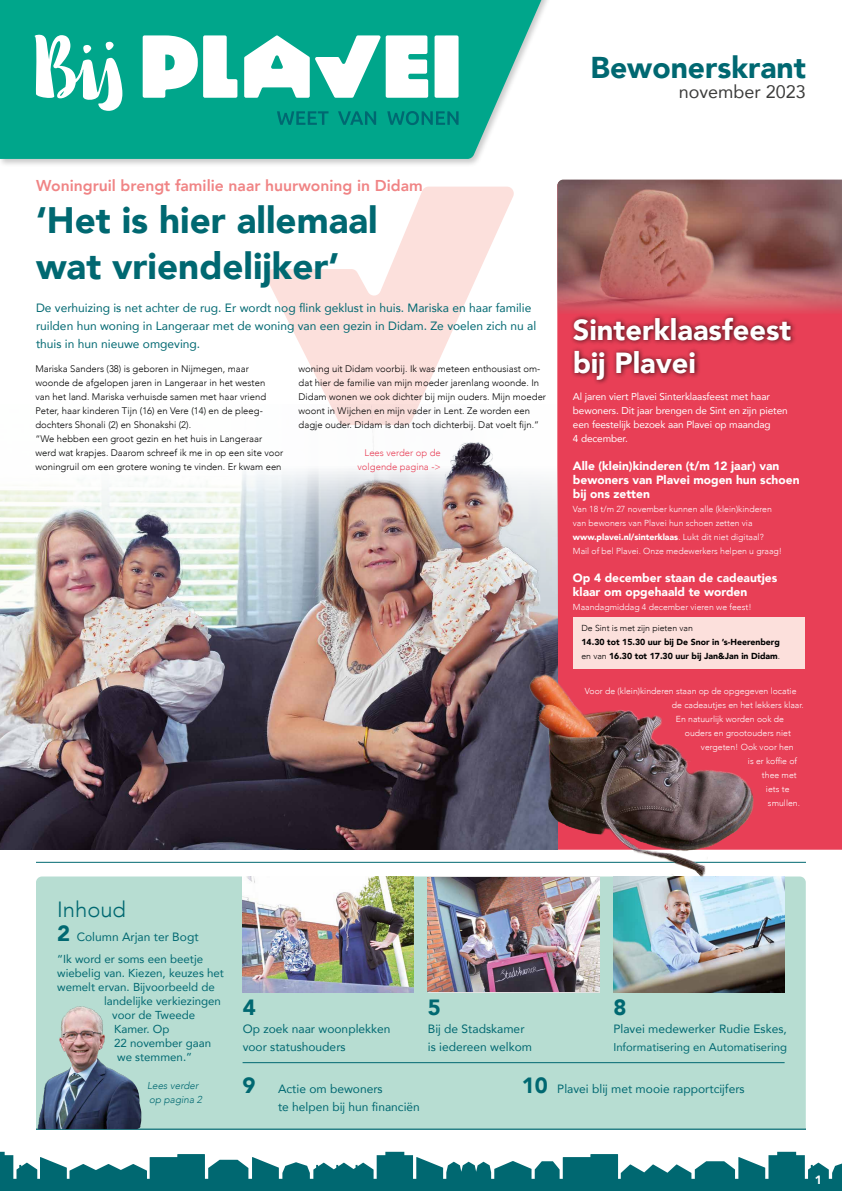
<style>
.page{position:relative;width:842px;height:1191px;background:#fff}
.page>*{position:absolute;margin:0;border:0;box-sizing:border-box;transform-origin:0 0}
.t1{font:81.5px "Nefelibata Brush";color:#fff}
.t2{font:900 36.8px/46px "Avenir";color:#006871}
.t3{font:900 30.1px "Avenir";color:#006871}
.t4{font:900 29px/33px "Avenir";color:#fff}
.t5{font:300 22px "Avenir";color:#006871}
.t6{font:900 22px "Avenir";color:#006871}
.t7{font:18px "Avenir";color:#3c3c3b}
.t8{font:800 15.7px "Avenir";color:#f08485}
.t9{font:12px/18px "Avenir";color:#006871}
.t10{font:900 12px/14px "Avenir";color:#fff}
.t11{font:11.5px "Avenir";color:#006871}
.t12{font:11.3px "Avenir";color:#006871}
.t13{font:10px/14px "Avenir";letter-spacing:-.01em;color:#fff}
.t14{font:italic 300 10px/14px "Avenir";color:#006871}
.t15{font:300 9.5px/14px "Avenir";color:#000}
.t16{font:300 9.5px/14px "Avenir";color:#e83f56;text-align:right}
.t17{font:300 8.7px/14px "Avenir";color:#fff}
.t18{font:900 8.7px/14px "Avenir";color:#000}
.t19{font:300 8.7px "Avenir";color:#000}
.s1{font-weight:900}
.s2{font-weight:300}
.s3{font-weight:900;font-size:22px}
</style>
<div class="page">
<div style="left:557px;top:315px;width:285px;height:534px;background:#e83f56"></div>
<div style="left:36px;top:876px;width:770px;height:252px;background:#b7ddd2"></div>
<img style="left:243px;top:876px;width:171px;height:117px">
<img style="left:613px;top:876px;width:172px;height:117px">
<hr style="left:243px;top:1062px;width:542px;height:1px;background:#006871">
<img style="left:428px;top:877px;width:171px;height:115px">
<hr style="left:36px;top:1128px;width:770px;height:1px;background:#006871">
<img style="left:59px;top:1005px;width:23px;height:57px">
<svg style="left:0;top:1151px;width:842px;height:40px"></svg>
<div style="left:0;top:0;width:555px;height:167px;background:#000;opacity:.21"></div>
<svg style="left:0;top:0;width:548px;height:159px;background:#18ae95"></svg>
<svg style="left:143px;top:35px;width:94px;height:63px"></svg>
<div style="left:435px;top:35px;width:24px;height:63px;background:#fff;border-radius:2px"></div>
<svg style="left:244px;top:35px;width:184px;height:63px"></svg>
<svg style="left:277px;top:111px;width:51px;height:14px"></svg>
<svg style="left:338px;top:111px;width:38px;height:14px"></svg>
<svg style="left:387px;top:111px;width:72px;height:14px"></svg>
<svg style="left:266px;top:187px;width:248px;height:217px;fill:#fce0dc"></svg>
<hr style="left:36px;top:861px;width:770px;height:1px;background:#006871">
<img style="left:10px;top:404px;width:548px;height:445px">
<img style="left:557px;top:180px;width:285px;height:135px">
<div style="left:569px;top:313px;width:228px;height:73px;background:#000;opacity:.75"></div>
<img style="left:528px;top:673px;width:178px;height:205px">
<div style="left:573px;top:617px;width:232px;height:51px;background:#fce0dc"></div>
<h1 class="t1" style="left:36px;top:13px;width:94px">Bij</h1>
<h3 class="t3" style="left:590px;top:42px;width:217px">Bewonerskrant</h3>
<h3 class="t7" style="left:679px;top:77px;width:129px">november 2023</h3>
<h3 class="t8" style="left:36px;top:173px;width:388px">Woningruil brengt familie naar huurwoning in Didam</h3>
<h2 class="t2" style="left:36px;top:196px;width:343px">‘Het is hier allemaal wat vriendelijker’</h2>
<p class="t9" style="left:36px;top:298px;width:502px">De verhuizing is net achter de rug. Er wordt nog flink geklust in huis. Mariska en haar familie ruilden hun woning in Langeraar met de woning van een gezin in Didam. Ze voelen zich nu al thuis in hun nieuwe omgeving.</p>
<p class="t15" style="left:35px;top:362px;width:249px">Mariska Sanders (38) is geboren in Nijmegen, maar woonde de afgelopen jaren in Langeraar in het westen<br>van het land. Mariska verhuisde samen met haar vriend Peter, haar kinderen Tijn (16) en Vere (14) en de pleeg&shy;dochters Shonali (2) en Shonakshi (2).<br>“We hebben een groot gezin en het huis in Langeraar werd wat krapjes. Daarom schreef ik me in op een site voor woningruil om een grotere woning te vinden. Er kwam een</p>
<p class="t15" style="left:299px;top:362px;width:249px">woning uit Didam voorbij. Ik was meteen enthousiast om&shy;dat hier de familie van mijn moeder jarenlang woonde. In Didam wonen we ook dichter bij mijn ouders. Mijn moeder woont in Wijchen en mijn vader in Lent. Ze worden een dagje ouder. Didam is dan toch dichterbij. Dat voelt fijn.”</p>
<p class="t16" style="left:358px;top:446px;width:85px">Lees verder op de volgende pagina -&gt;</p>
<h3 class="t4" style="left:573px;top:312px;width:220px">Sinterklaasfeest bij Plavei</h3>
<p class="t13" style="left:573px;top:389px;width:216px">Al jaren viert Plavei Sinterklaasfeest met haar bewoners. Dit jaar brengen de Sint en zijn pieten een feestelijk bezoek aan Plavei op maandag<br>4 december.</p>
<p class="t10" style="left:573px;top:459px;width:228px">Alle (klein)kinderen (t/m 12 jaar) van bewoners van Plavei mogen hun schoen bij ons zetten</p>
<p class="t17" style="left:573px;top:502px;width:211px">Van 18 t/m 27 november kunnen alle (klein)kinderen van bewoners van Plavei hun schoen zetten via <span class="s1">www.plavei.nl/sinterklaas</span>. Lukt dit niet digitaal?<br>Mail of bel Plavei. Onze medewerkers helpen u graag!</p>
<p class="t10" style="left:573px;top:571px;width:206px">Op 4 december staan de cadeautjes klaar om opgehaald te worden</p>
<p class="t17" style="left:573px;top:600px;width:180px">Maandagmiddag 4 december vieren we feest!</p>
<p class="t19" style="left:581px;top:623px;width:113px">De Sint is met zijn pieten van</p>
<p class="t18" style="left:581px;top:635px;width:200px">14.30 tot 15.30 uur bij De Snor in ’s-Heerenberg <span class="s2">en van</span> 16.30 tot 17.30 uur bij Jan&amp;Jan in Didam<span class="s2">.</span></p>
<p class="t17" style="left:585px;top:684px;width:213px">Voor de (klein)kinderen staan op de opgegeven locatie</p>
<p class="t17" style="left:672px;top:698px;width:133px">de cadeautjes en het lekkers klaar.</p>
<p class="t17" style="left:676px;top:712px;width:110px">En natuurlijk worden ook de</p>
<p class="t17" style="left:685px;top:726px;width:107px">ouders en grootouders niet</p>
<p class="t17" style="left:701px;top:740px;width:94px">vergeten! Ook voor hen</p>
<p class="t17" style="left:748px;top:754px;width:51px">is er koffie of</p>
<p class="t17" style="left:762px;top:768px;width:36px">thee met</p>
<p class="t17" style="left:766px;top:782px;width:25px">iets te</p>
<p class="t17" style="left:768px;top:796px;width:34px">smullen.</p>
<h3 class="t5" style="left:57px;top:896px;width:70px">Inhoud</h3>
<p class="t9" style="left:57px;top:927px;width:143px"><span class="s3">2</span> Column Arjan ter Bogt</p>
<p class="t11" style="left:57px;top:949px;width:147px">“Ik word er soms een beetje</p>
<p class="t11" style="left:57px;top:963px;width:168px">wiebelig van. Kiezen, keuzes het</p>
<p class="t11" style="left:57px;top:977px;width:159px">wemelt ervan. Bijvoorbeeld de</p>
<p class="t11" style="left:104px;top:991px;width:118px">landelijke verkiezingen</p>
<p class="t11" style="left:112px;top:1005px;width:85px">voor de Tweede</p>
<p class="t11" style="left:114px;top:1019px;width:57px">Kamer. Op</p>
<p class="t11" style="left:114px;top:1033px;width:98px">22 november gaan</p>
<p class="t11" style="left:117px;top:1047px;width:77px">we stemmen.”</p>
<p class="t14" style="left:147px;top:1078px;width:57px">Lees verder op pagina 2</p>
<p class="t9" style="left:278px;top:1079px;width:143px;text-indent:-35px"><span class="s3">9</span> Actie om bewoners<br>te helpen bij hun financiën</p>
<p class="t9" style="left:522px;top:1079px;width:224px"><span class="s3">10</span> Plavei blij met mooie rapportcijfers</p>
<h3 class="t6" style="left:613px;top:988px;width:15px">8</h3>
<p class="t9" style="left:613px;top:1019px;width:175px">Plavei medewerker Rudie Eskes,</p>
<p class="t12" style="left:613px;top:1038px;width:175px">Informatisering en Automatisering</p>
<h3 class="t6" style="left:243px;top:988px;width:15px">4</h3>
<p class="t9" style="left:243px;top:1019px;width:149px">Op zoek naar woonplekken voor statushouders</p>
<h3 class="t6" style="left:428px;top:988px;width:15px">5</h3>
<p class="t9" style="left:428px;top:1019px;width:106px">Bij de Stadskamer is iedereen welkom</p>
<p class="t10" style="left:815px;top:1173px;width:9px">1</p>
</div>
